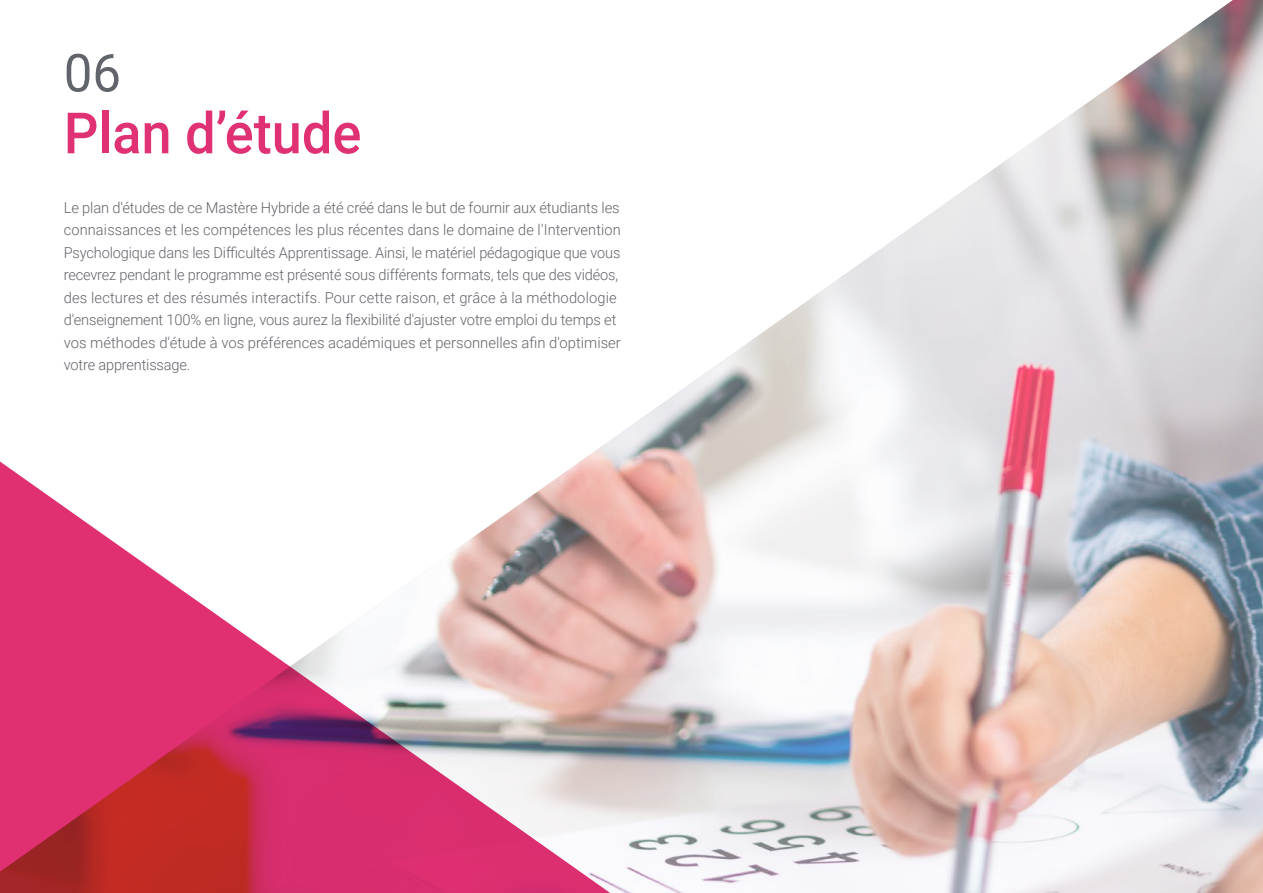
<style>
.page{position:relative;width:1263px;height:893px;background:#fff}
.page>*{position:absolute;margin:0;border:0;box-sizing:border-box;transform-origin:0 0}
.t1{font:500 57px "Roboto";color:#df3174;scale:.95 1}
.t2{font:52.5px "Roboto";color:#61646a}
.t3{font:300 15px/22.5px "Roboto";letter-spacing:-.01em;color:#61646a}
</style>
<div class="page">
<img style="left:602px;top:0;width:661px;height:893px">
<svg style="left:0;top:446px;width:640px;height:447px"></svg>
<h2 class="t2" style="left:64px;top:36px;width:59px">06</h2>
<h1 class="t1" style="left:64px;top:93px;width:315px">Plan d’étude</h1>
<p class="t3" style="left:64px;top:196px;width:559px">Le plan d'études de ce Mastère Hybride a été créé dans le but de fournir aux étudiants les connaissances et les compétences les plus récentes dans le domaine de l'Intervention Psychologique dans les Difficultés Apprentissage. Ainsi, le matériel pédagogique que vous recevrez pendant le programme est présenté sous différents formats, tels que des vidéos, des lectures et des résumés interactifs. Pour cette raison, et grâce à la méthodologie d'enseignement 100% en ligne, vous aurez la flexibilité d'ajuster votre emploi du temps et vos méthodes d'étude à vos préférences académiques et personnelles afin d'optimiser votre apprentissage.</p>
</div>
